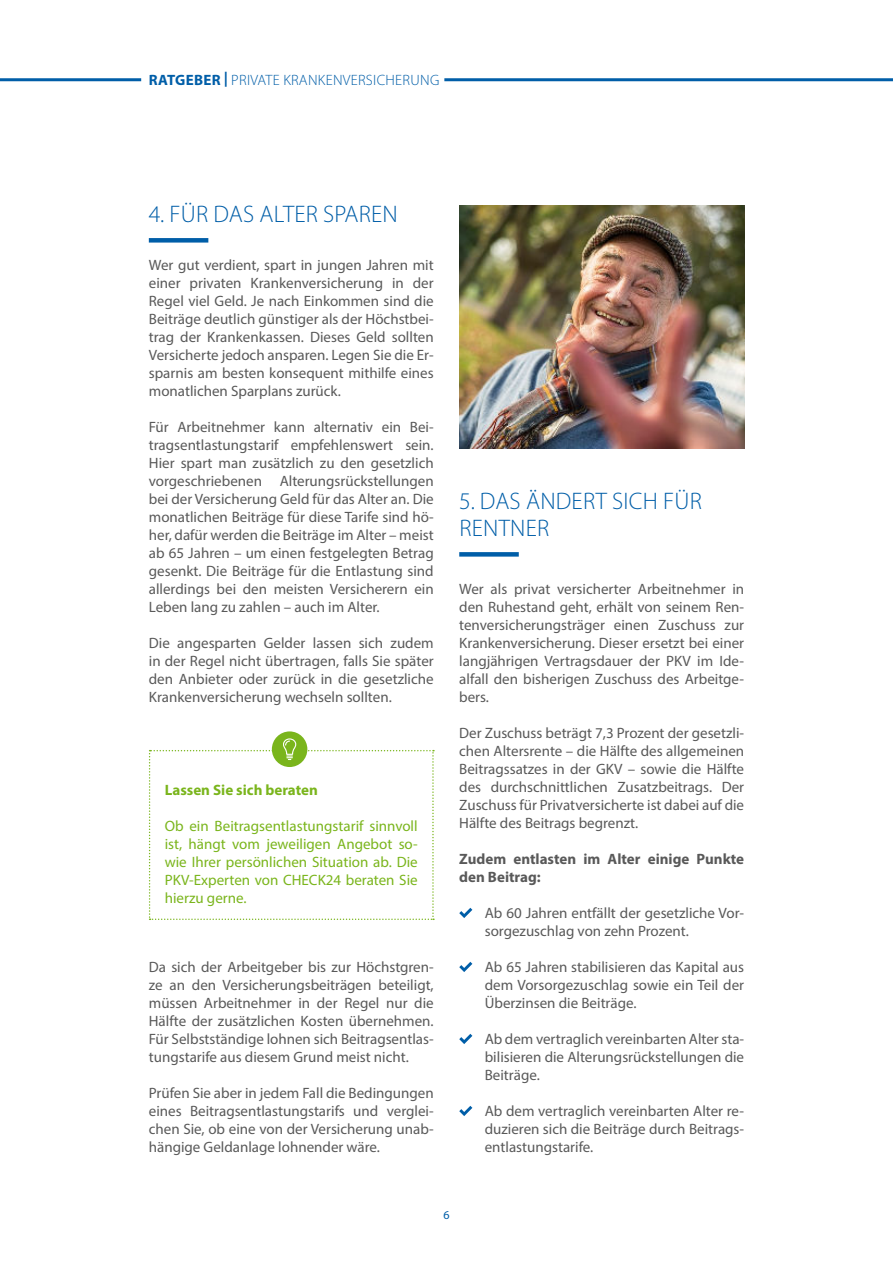
<style>
.page{position:relative;width:893px;height:1263px;background:#fff}
.page>*{position:absolute;margin:0;border:0;box-sizing:border-box;transform-origin:0 0}
.t1{font:300 24px/27px "Myriad Pro";letter-spacing:.01em;color:#005ea8}
.t2{font:15px/18px "Myriad Pro";color:#595959;text-align:justify}
.t3{font:15px/18px "Myriad Pro";color:#7ab51c;text-align:justify}
.t4{font:700 15px/18px "Myriad Pro";color:#595959}
.t5{font:300 15px "Myriad Pro";letter-spacing:.02em;color:#005ea8}
.t6{font:700 15px "Myriad Pro";color:#7ab51c}
.t7{font:12px "Myriad Pro";color:#005ea8}
.s1{font-weight:700}
</style>
<div class="page">
<hr style="left:0;top:78px;width:141px;height:3px;background:#005ea8">
<hr style="left:444px;top:78px;width:449px;height:3px;background:#005ea8">
<div style="left:149px;top:238px;width:59px;height:5px;background:#005ea8"></div>
<div style="left:459px;top:552px;width:60px;height:5px;background:#005ea8"></div>
<svg style="left:459px;top:908px;width:13px;height:10px"></svg>
<svg style="left:459px;top:962px;width:13px;height:10px"></svg>
<svg style="left:459px;top:1034px;width:13px;height:10px"></svg>
<svg style="left:459px;top:1106px;width:13px;height:10px"></svg>
<div style="left:272px;top:731px;width:35px;height:36px;background:#7ab51c;border-radius:50%"></div>
<svg style="left:149px;top:739px;width:285px;height:181px"></svg>
<img style="left:459px;top:206px;width:285px;height:243px">
<p class="t5" style="left:149px;top:73px;width:292px"><span class="s1">RATGEBER |</span> PRIVATE KRANKENVERSICHERUNG</p>
<h1 class="t1" style="left:149px;top:202px;width:251px">4. FÜR DAS ALTER SPAREN</h1>
<p class="t2" style="left:149px;top:256px;width:286px">Wer gut verdient, spart in jungen Jahren mit einer privaten Krankenversicherung in der Regel viel Geld. Je nach Einkommen sind die Beiträge deutlich günstiger als der Höchstbei&shy;trag der Krankenkassen. Dieses Geld sollten Versicherte jedoch ansparen. Legen Sie die Er&shy;sparnis am besten konsequent mithilfe eines monatlichen Sparplans zurück.</p>
<p class="t2" style="left:149px;top:418px;width:286px">Für Arbeitnehmer kann alternativ ein Bei&shy;tragsentlastungstarif empfehlenswert sein.<br>Hier spart man zusätzlich zu den gesetzlich vorgeschriebenen Alterungsrückstellungen bei der Versicherung Geld für das Alter an. Die monatlichen Beiträge für diese Tarife sind hö&shy;her, dafür werden die Beiträge im Alter – meist ab 65 Jahren – um einen festgelegten Betrag gesenkt. Die Beiträge für die Entlastung sind allerdings bei den meisten Versicherern ein Leben lang zu zahlen – auch im Alter.</p>
<p class="t2" style="left:149px;top:634px;width:286px">Die angesparten Gelder lassen sich zudem in der Regel nicht übertragen, falls Sie später den Anbieter oder zurück in die gesetzliche Krankenversicherung wechseln sollten.</p>
<p class="t6" style="left:165px;top:782px;width:155px">Lassen Sie sich beraten</p>
<p class="t3" style="left:165px;top:818px;width:255px">Ob ein Beitragsentlastungstarif sinnvoll ist, hängt vom jeweiligen Angebot so&shy;wie Ihrer persönlichen Situation ab. Die PKV-Experten von CHECK24 beraten Sie hierzu gerne.</p>
<p class="t2" style="left:149px;top:958px;width:286px">Da sich der Arbeitgeber bis zur Höchstgren&shy;ze an den Versicherungsbeiträgen beteiligt, müssen Arbeitnehmer in der Regel nur die Hälfte der zusätzlichen Kosten übernehmen.<br>Für Selbstständige lohnen sich Beitragsentlas&shy;tungstarife aus diesem Grund meist nicht.</p>
<p class="t2" style="left:149px;top:1084px;width:286px">Prüfen Sie aber in jedem Fall die Bedingungen eines Beitragsentlastungstarifs und verglei&shy;chen Sie, ob eine von der Versicherung unab&shy;hängige Geldanlage lohnender wäre.</p>
<h1 class="t1" style="left:459px;top:489px;width:244px">5. DAS ÄNDERT SICH FÜR<br>RENTNER</h1>
<p class="t2" style="left:459px;top:580px;width:286px">Wer als privat versicherter Arbeitnehmer in den Ruhestand geht, erhält von seinem Ren&shy;tenversicherungsträger einen Zuschuss zur Krankenversicherung. Dieser ersetzt bei einer langjährigen Vertragsdauer der PKV im Ide&shy;alfall den bisherigen Zuschuss des Arbeitge&shy;bers.</p>
<p class="t2" style="left:459px;top:724px;width:286px">Der Zuschuss beträgt 7,3 Prozent der gesetzli&shy;chen Altersrente – die Hälfte des allgemeinen Beitragssatzes in der GKV – sowie die Hälfte des durchschnittlichen Zusatzbeitrags. Der Zuschuss für Privatversicherte ist dabei auf die Hälfte des Beitrags begrenzt.</p>
<p class="t4" style="left:459px;top:850px;width:286px">Zudem entlasten im Alter einige Punkte den Beitrag:</p>
<p class="t2" style="left:485px;top:904px;width:261px">Ab 60 Jahren entfällt der gesetzliche Vor&shy;sorgezuschlag von zehn Prozent.</p>
<p class="t2" style="left:485px;top:958px;width:261px">Ab 65 Jahren stabilisieren das Kapital aus dem Vorsorgezuschlag sowie ein Teil der Überzinsen die Beiträge.</p>
<p class="t2" style="left:485px;top:1030px;width:261px">Ab dem vertraglich vereinbarten Alter sta&shy;bilisieren die Alterungsrückstellungen die Beiträge.</p>
<p class="t2" style="left:485px;top:1102px;width:261px">Ab dem vertraglich vereinbarten Alter re&shy;duzieren sich die Beiträge durch Beitrags&shy;entlastungstarife.</p>
<p class="t7" style="left:443px;top:1209px;width:8px">6</p>
</div>
